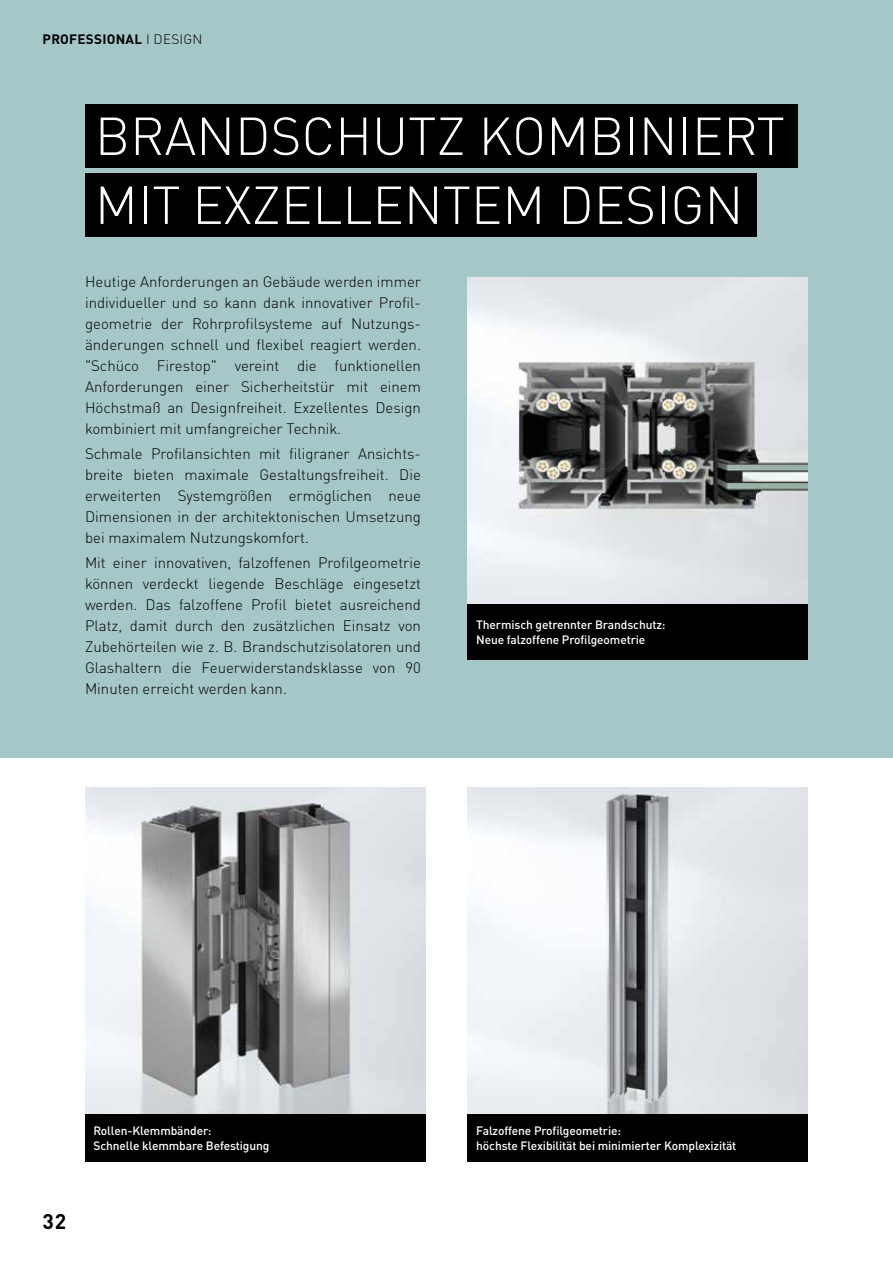
<style>
.page{position:relative;width:893px;height:1263px;background:#fff}
.page>*{position:absolute;margin:0;border:0;box-sizing:border-box;transform-origin:0 0}
.t1{font:300 52.5px/69px "DIN Pro";color:#fff}
.t2{font:700 21px "DIN Pro";color:#000}
.t3{font:300 15px/21px "DIN Pro";color:#000;text-align:justify}
.t4{font:700 13.5px "DIN Pro";letter-spacing:.02em;color:#000}
.t5{font:500 12px/14.4px "DIN Pro";letter-spacing:-.01em;color:#fff}
.s1{font-weight:300}
</style>
<div class="page">
<div style="left:0;top:0;width:893px;height:758px;background:#a6c7c8"></div>
<img style="left:85px;top:788px;width:340px;height:326px">
<div style="left:85px;top:1114px;width:340px;height:48px;background:#000"></div>
<img style="left:468px;top:788px;width:340px;height:326px">
<div style="left:468px;top:1114px;width:340px;height:48px;background:#000"></div>
<img style="left:468px;top:278px;width:340px;height:326px">
<div style="left:468px;top:604px;width:340px;height:55px;background:#000"></div>
<div style="left:85px;top:104px;width:712px;height:64px;background:#000"></div>
<div style="left:85px;top:173px;width:672px;height:64px;background:#000"></div>
<p class="t4" style="left:43px;top:29px;width:162px">PROFESSIONAL <span class="s1">I DESIGN</span></p>
<h1 class="t1" style="left:95px;top:98px;width:691px">BRANDSCHUTZ KOMBINIERT<br>MIT EXZELLENTEM DESIGN</h1>
<p class="t3" style="left:85px;top:270px;width:337px">Heutige Anforderungen an Gebäude werden immer individueller und so kann dank innovativer Profil&shy;geometrie der Rohrprofilsysteme auf Nutzungs&shy;änderungen schnell und flexibel reagiert werden. "Schüco Firestop" vereint die funktionellen Anforderungen einer Sicherheitstür mit einem Höchstmaß an Designfreiheit. Exzellentes Design kombiniert mit umfangreicher Technik.</p>
<p class="t3" style="left:85px;top:442px;width:337px">Schmale Profilansichten mit filigraner Ansichts&shy;breite bieten maximale Gestaltungsfreiheit. Die erweiterten Systemgrößen ermöglichen neue Dimensionen in der architektonischen Umsetzung bei maximalem Nutzungskomfort.</p>
<p class="t3" style="left:85px;top:551px;width:337px">Mit einer innovativen, falzoffenen Profilgeometrie können verdeckt liegende Beschläge eingesetzt werden. Das falzoffene Profil bietet ausreichend Platz, damit durch den zusätzlichen Einsatz von Zubehörteilen wie z. B. Brandschutzisolatoren und Glashaltern die Feuerwiderstandsklasse von 90<br>Minuten erreicht werden kann.</p>
<p class="t5" style="left:476px;top:617px;width:191px">Thermisch getrennter Brandschutz:<br>Neue falzoffene Profilgeometrie</p>
<h2 class="t2" style="left:43px;top:1205px;width:25px">32</h2>
<p class="t5" style="left:94px;top:1123px;width:177px">Rollen-Klemmbänder:<br>Schnelle klemmbare Befestigung</p>
<p class="t5" style="left:476px;top:1123px;width:262px">Falzoffene Profilgeometrie:<br>höchste Flexibilität bei minimierter Komplexizität</p>
</div>
